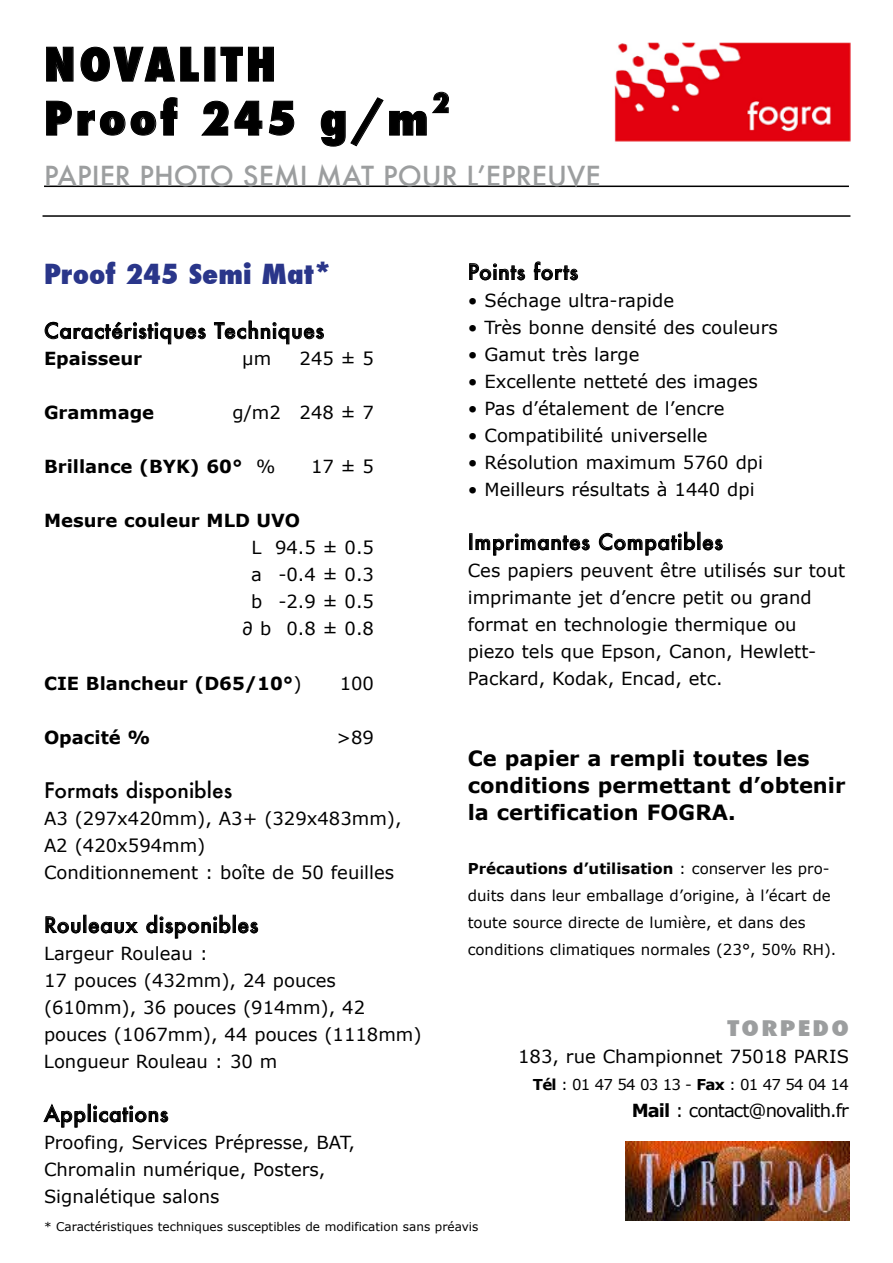
<style>
.page{position:relative;width:893px;height:1263px;background:#fff}
.page>*{position:absolute;margin:0;border:0;box-sizing:border-box;transform-origin:0 0}
.t1{font:800 condensed 45px/54px "Futura";letter-spacing:.07em;color:#000;scale:1.1 1}
.t2{font:500 27px "Futura";color:#9c9e9f}
.t3{font:800 condensed 27px "Futura";color:#2a368a;scale:1.1 1}
.t4{font:800 condensed 27px "Futura";color:#000;scale:1.1 1}
.t5{font:500 21px "Futura";letter-spacing:.03em;color:#000}
.t6{font:700 21px/27px "Verdana";color:#000}
.t7{font:500 21px "Futura";color:#000}
.t8{font:800 condensed 21px "Futura";letter-spacing:.08em;color:#9c9e9f;scale:1.3 1}
.t9{font:18px/27px "Verdana";color:#000}
.t10{font:700 18px "Verdana";color:#000}
.t11{font:18px "Verdana";letter-spacing:-.05em;color:#000}
.t12{font:15px/27px "Verdana";color:#000}
.t13{font:15px "Verdana";letter-spacing:-.05em;color:#000}
.t14{font:12px "Verdana";color:#000}
.s1{font-weight:400}
.s2{font-weight:700}
</style>
<div class="page">
<hr style="left:44px;top:186px;width:805px;height:1px;background:#000">
<svg style="left:46px;top:46px;width:28px;height:36px"></svg>
<svg style="left:80px;top:46px;width:119px;height:36px"></svg>
<svg style="left:220px;top:46px;width:54px;height:36px"></svg>
<svg style="left:46px;top:97px;width:132px;height:39px"></svg>
<svg style="left:201px;top:100px;width:94px;height:36px"></svg>
<svg style="left:320px;top:91px;width:129px;height:56px"></svg>
<svg style="left:44px;top:321px;width:162px;height:24px"></svg>
<svg style="left:214px;top:320px;width:110px;height:25px"></svg>
<svg style="left:45px;top:916px;width:36px;height:18px"></svg>
<div style="left:83px;top:915px;width:3px;height:18px;border:1px solid #000"></div>
<svg style="left:88px;top:921px;width:50px;height:13px"></svg>
<svg style="left:146px;top:914px;width:85px;height:25px"></svg>
<div style="left:233px;top:915px;width:3px;height:18px;border:1px solid #000"></div>
<svg style="left:238px;top:921px;width:21px;height:13px"></svg>
<svg style="left:43px;top:1103px;width:43px;height:25px"></svg>
<div style="left:88px;top:1104px;width:3px;height:18px;border:1px solid #000"></div>
<svg style="left:93px;top:1105px;width:76px;height:18px"></svg>
<svg style="left:469px;top:263px;width:57px;height:18px"></svg>
<svg style="left:533px;top:261px;width:45px;height:20px"></svg>
<div style="left:469px;top:533px;width:3px;height:17px;border:1px solid #000"></div>
<svg style="left:475px;top:533px;width:115px;height:23px"></svg>
<svg style="left:598px;top:531px;width:98px;height:25px"></svg>
<svg style="left:702px;top:538px;width:21px;height:13px"></svg>
<img style="left:614px;top:43px;width:236px;height:99px">
<img style="left:625px;top:1141px;width:225px;height:80px">
<hr style="left:43px;top:215px;width:807px;height:2px;background:#000">
<h1 class="t1" style="left:44px;top:38px;width:351px">NOVALITH<br>Proof 245 g/m</h1>
<h2 class="t4" style="left:432px;top:84px;width:18px">2</h2>
<h2 class="t2" style="left:44px;top:157px;width:558px">PAPIER PHOTO SEMI MAT POUR L’EPREUVE</h2>
<h2 class="t3" style="left:44px;top:256px;width:263px">Proof 245 Semi Mat*</h2>
<p class="t5" style="left:44px;top:316px;width:282px">Caractéristiques Techniques</p>
<p class="t10" style="left:44px;top:347px;width:100px">Epaisseur</p>
<p class="t9" style="left:242px;top:345px;width:31px">µm</p>
<p class="t9" style="left:300px;top:345px;width:76px">245 ± 5</p>
<p class="t10" style="left:44px;top:401px;width:112px">Grammage</p>
<p class="t9" style="left:232px;top:399px;width:143px">g/m2 248 ± 7</p>
<p class="t10" style="left:44px;top:455px;width:233px">Brillance (BYK) 60° <span class="s1">%</span></p>
<p class="t9" style="left:311px;top:453px;width:64px">17±5</p>
<p class="t10" style="left:44px;top:509px;width:258px">Mesure couleur MLD UVO</p>
<p class="t9" style="left:242px;top:534px;width:134px;text-align:center">L 94.5 ± 0.5 a -0.4 ± 0.3 b -2.9 ± 0.5 ∂ b 0.8 ± 0.8</p>
<p class="t10" style="left:44px;top:671px;width:259px">CIE Blancheur (D65/10°<span class="s1">)</span></p>
<p class="t9" style="left:340px;top:669px;width:36px">100</p>
<p class="t10" style="left:44px;top:725px;width:108px">Opacité %</p>
<p class="t9" style="left:336px;top:723px;width:39px">&gt;89</p>
<p class="t7" style="left:44px;top:775px;width:190px">Formats disponibles</p>
<p class="t9" style="left:44px;top:804px;width:359px">A3 (297x420mm), A3+ (329x483mm),<br>A2 (420x594mm)<br>Conditionnement : boîte de 50 feuilles</p>
<p class="t5" style="left:44px;top:910px;width:216px">Rouleaux disponibles</p>
<p class="t9" style="left:44px;top:939px;width:379px">Largeur Rouleau :<br>17 pouces (432mm), 24 pouces (610mm), 36 pouces (914mm), 42 pouces (1067mm), 44 pouces (1118mm)<br>Longueur Rouleau : 30 m</p>
<p class="t5" style="left:44px;top:1099px;width:126px">Applications</p>
<p class="t9" style="left:44px;top:1128px;width:313px">Proofing, Services Prépresse, BAT,<br>Chromalin numérique, Posters,<br>Signalétique salons</p>
<p class="t5" style="left:468px;top:257px;width:112px">Points forts</p>
<p class="t9" style="left:468px;top:286px;width:208px">• Séchage ultra-rapide</p>
<p class="t9" style="left:468px;top:313px;width:311px">• Très bonne densité des couleurs</p>
<p class="t9" style="left:468px;top:340px;width:173px">• Gamut très large</p>
<p class="t9" style="left:468px;top:367px;width:292px">• Excellente netteté des images</p>
<p class="t9" style="left:468px;top:394px;width:258px">• Pas d’étalement de l’encre</p>
<p class="t9" style="left:468px;top:421px;width:241px">• Compatibilité universelle</p>
<p class="t9" style="left:468px;top:448px;width:297px">• Résolution maximum 5760 dpi</p>
<p class="t9" style="left:468px;top:475px;width:288px">• Meilleurs résultats à 1440 dpi</p>
<p class="t5" style="left:468px;top:527px;width:257px">Imprimantes Compatibles</p>
<p class="t9" style="left:468px;top:556px;width:379px">Ces papiers peuvent être utilisés sur tout imprimante jet d’encre petit ou grand format en technologie thermique ou piezo tels que Epson, Canon, Hewlett-Packard, Kodak, Encad, etc.</p>
<p class="t6" style="left:468px;top:744px;width:379px">Ce papier a rempli toutes les conditions permettant d’obtenir la certification FOGRA.</p>
<p class="t12" style="left:468px;top:854px;width:370px"><span class="s2">Précautions d’utilisation</span> : conserver les pro&shy;duits dans leur emballage d’origine, à l’écart de toute source directe de lumière, et dans des conditions climatiques normales (23°, 50% RH).</p>
<p class="t8" style="left:727px;top:1013px;width:95px">TORPEDO</p>
<p class="t9" style="left:518px;top:1042px;width:332px">183, rue Championnet 75018 PARIS</p>
<p class="t13" style="left:533px;top:1074px;width:317px"><span class="s2">Tél</span> : 01 47 54 03 13 - <span class="s2">Fax</span> : 01 47 54 04 14</p>
<p class="t11" style="left:632px;top:1098px;width:219px"><span class="s2">Mail</span> : contact@novalith.fr</p>
<p class="t14" style="left:44px;top:1219px;width:436px">* Caractéristiques techniques susceptibles de modification sans préavis</p>
</div>
